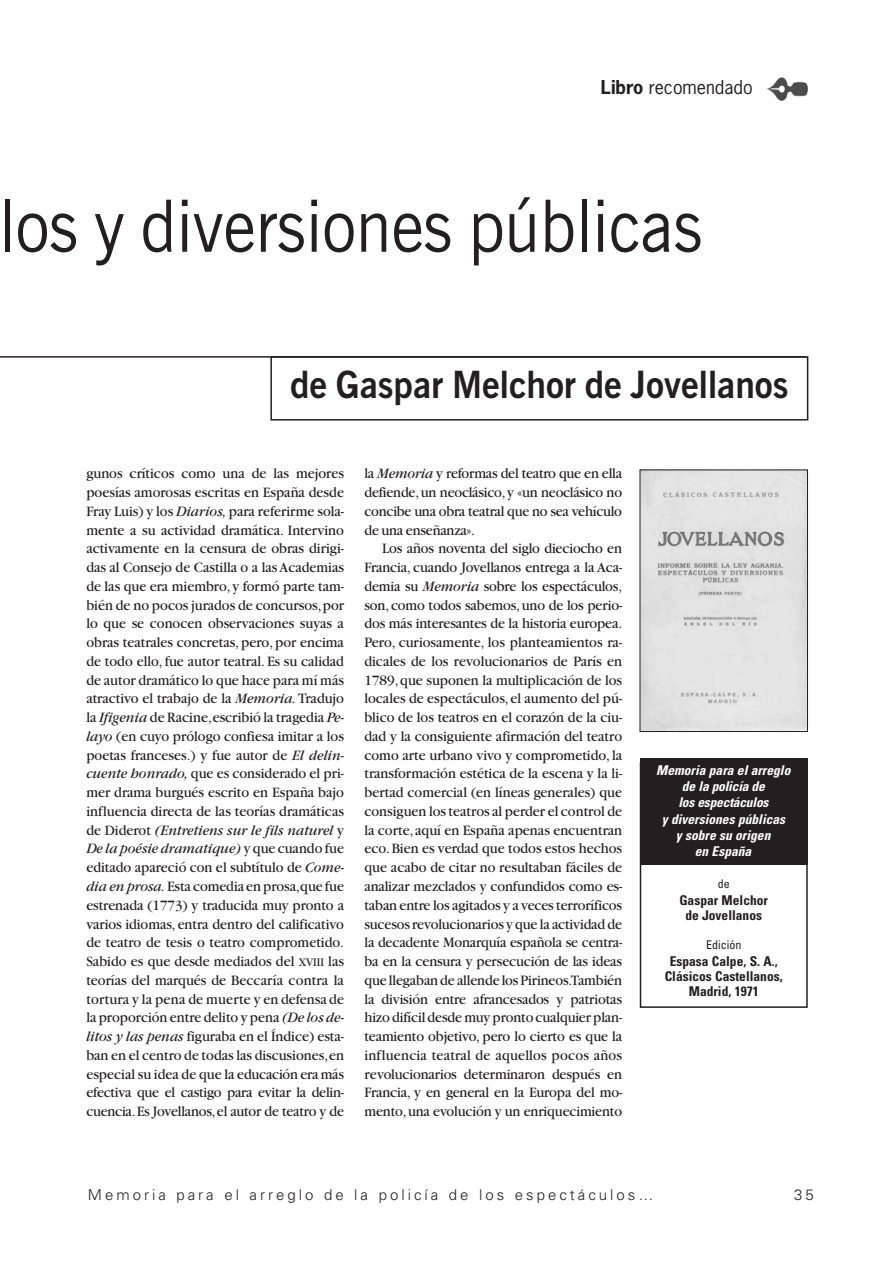
<style>
.page{position:relative;width:893px;height:1263px;background:#fff}
.page>*{position:absolute;margin:0;border:0;box-sizing:border-box;transform-origin:0 0}
.t1{font:72px "News Gothic BT";color:#231f20;scale:.92 1}
.t2{font:700 37.5px "News Gothic BT";color:#231f20;scale:.95 1}
.t3{font:18px "News Gothic";color:#231f20}
.t4{font:15px/18.8px "Garamond";letter-spacing:-.015em;color:#231f20;text-align:justify;scale:.95 1}
.t5{font:300 15px "Univers";letter-spacing:.2em;color:#231f20}
.t6{font:italic 700 condensed 13.5px/16.2px "Univers";color:#fff;text-align:center}
.t7{font:700 condensed 13.5px/15px "Univers";color:#231f20;text-align:center}
.t8{font:condensed 12px "Univers";color:#231f20}
.s1{font-weight:700}
.s2{font-style:italic}
.s3{font-size:12px}
</style>
<div class="page">
<img style="left:766px;top:78px;width:42px;height:23px">
<div style="left:640px;top:758px;width:168px;height:106px;background:#231f20"></div>
<div style="left:640px;top:762px;width:168px;height:246px;border:2px solid #231f20"></div>
<div style="left:270px;top:356px;width:538px;height:64px;border:2px solid #231f20"></div>
<img style="left:642px;top:472px;width:164px;height:258px">
<div style="left:640px;top:470px;width:168px;height:262px;border:1px solid #231f20"></div>
<hr style="left:0;top:356px;width:806px;height:2px;background:#231f20">
<p class="t3" style="left:601px;top:80px;width:153px"><span class="s1">Libro</span> recomendado</p>
<h1 class="t1" style="left:-1px;top:201px;width:766px">los y diversiones públicas</h1>
<h2 class="t2" style="left:290px;top:372px;width:526px">de Gaspar Melchor de Jovellanos</h2>
<p class="t4" style="left:86px;top:466px;width:273px">gunos críticos como una de las mejores poesías amorosas escritas en España desde Fray Luis) y los <span class="s2">Diarios,</span> para referirme sola&shy;mente a su actividad dramática. Intervino activamente en la censura de obras dirigi&shy;das al Consejo de Castilla o a las Academias de las que era miembro,y formó parte tam&shy;bién de no pocos jurados de concursos,por lo que se conocen observaciones suyas a obras teatrales concretas, pero, por encima de todo ello, fue autor teatral. Es su calidad de autor dramático lo que hace para mí más atractivo el trabajo de la <span class="s2">Memoria.</span> Tradujo la <span class="s2">Ifigenia</span> de Racine,escribió la tragedia <span class="s2">Pe&shy;layo</span> (en cuyo prólogo confiesa imitar a los poetas franceses.) y fue autor de <span class="s2">El delin&shy;cuente honrado,</span> que es considerado el pri&shy;mer drama burgués escrito en España bajo influencia directa de las teorías dramáticas de Diderot <span class="s2">(Entretiens sur le fils naturel</span> y <span class="s2">De la poésie dramatique)</span> y que cuando fue editado apareció con el subtítulo de <span class="s2">Come&shy;dia en prosa.</span> Esta comedia en prosa,que fue estrenada (1773) y traducida muy pronto a varios idiomas, entra dentro del calificativo de teatro de tesis o teatro comprometido.<br>Sabido es que desde mediados del <span class="s3">XVIII</span> las teorías del marqués de Beccaría contra la tortura y la pena de muerte y en defensa de la proporción entre delito y pena <span class="s2">(De los de&shy;litos y las penas</span> figuraba en el Índice) esta&shy;ban en el centro de todas las discusiones,en especial su idea de que la educación era más efectiva que el castigo para evitar la delin&shy;cuencia.Es Jovellanos,el autor de teatro y de</p>
<p class="t4" style="left:364px;top:466px;width:273px">la <span class="s2">Memoria</span> y reformas del teatro que en ella defiende,un neoclásico,y «un neoclásico no concibe una obra teatral que no sea vehículo de una enseñanza».</p>
<p class="t4" style="left:364px;top:541px;width:273px;text-indent:18px">Los años noventa del siglo dieciocho en Francia, cuando Jovellanos entrega a la Aca&shy;demia su <span class="s2">Memoria</span> sobre los espectáculos, son, como todos sabemos, uno de los perio&shy;dos más interesantes de la historia europea.<br>Pero, curiosamente, los planteamientos ra&shy;dicales de los revolucionarios de París en 1789,que suponen la multiplicación de los locales de espectáculos,el aumento del pú&shy;blico de los teatros en el corazón de la ciu&shy;dad y la consiguiente afirmación del teatro como arte urbano vivo y comprometido, la transformación estética de la escena y la li&shy;bertad comercial (en líneas generales) que consiguen los teatros al perder el control de la corte,aquí en España apenas encuentran eco.Bien es verdad que todos estos hechos que acabo de citar no resultaban fáciles de analizar mezclados y confundidos como es&shy;taban entre los agitados y a veces terroríficos sucesos revolucionarios y que la actividad de la decadente Monarquía española se centra&shy;ba en la censura y persecución de las ideas que llegaban de allende los Pirineos.También la división entre afrancesados y patriotas hizo difícil desde muy pronto cualquier plan&shy;teamiento objetivo, pero lo cierto es que la influencia teatral de aquellos pocos años revolucionarios determinaron después en Francia, y en general en la Europa del mo&shy;mento,una evolución y un enriquecimiento</p>
<p class="t6" style="left:656px;top:763px;width:139px">Memoria para elarreglo de la policía de<br>los espectáculos<br>y diversiones públicas y sobre su origen<br>en España</p>
<p class="t8" style="left:718px;top:879px;width:13px">de</p>
<p class="t7" style="left:679px;top:894px;width:90px">Gaspar Melchor de Jovellanos</p>
<p class="t8" style="left:706px;top:940px;width:37px">Edición</p>
<p class="t7" style="left:665px;top:955px;width:120px">Espasa Calpe, S. A.,<br>Clásicos Castellanos,<br>Madrid, 1971</p>
<p class="t5" style="left:88px;top:1189px;width:567px">Memoria para el arreglo de la policía de los espectáculos…</p>
<p class="t5" style="left:794px;top:1189px;width:21px">35</p>
</div>
